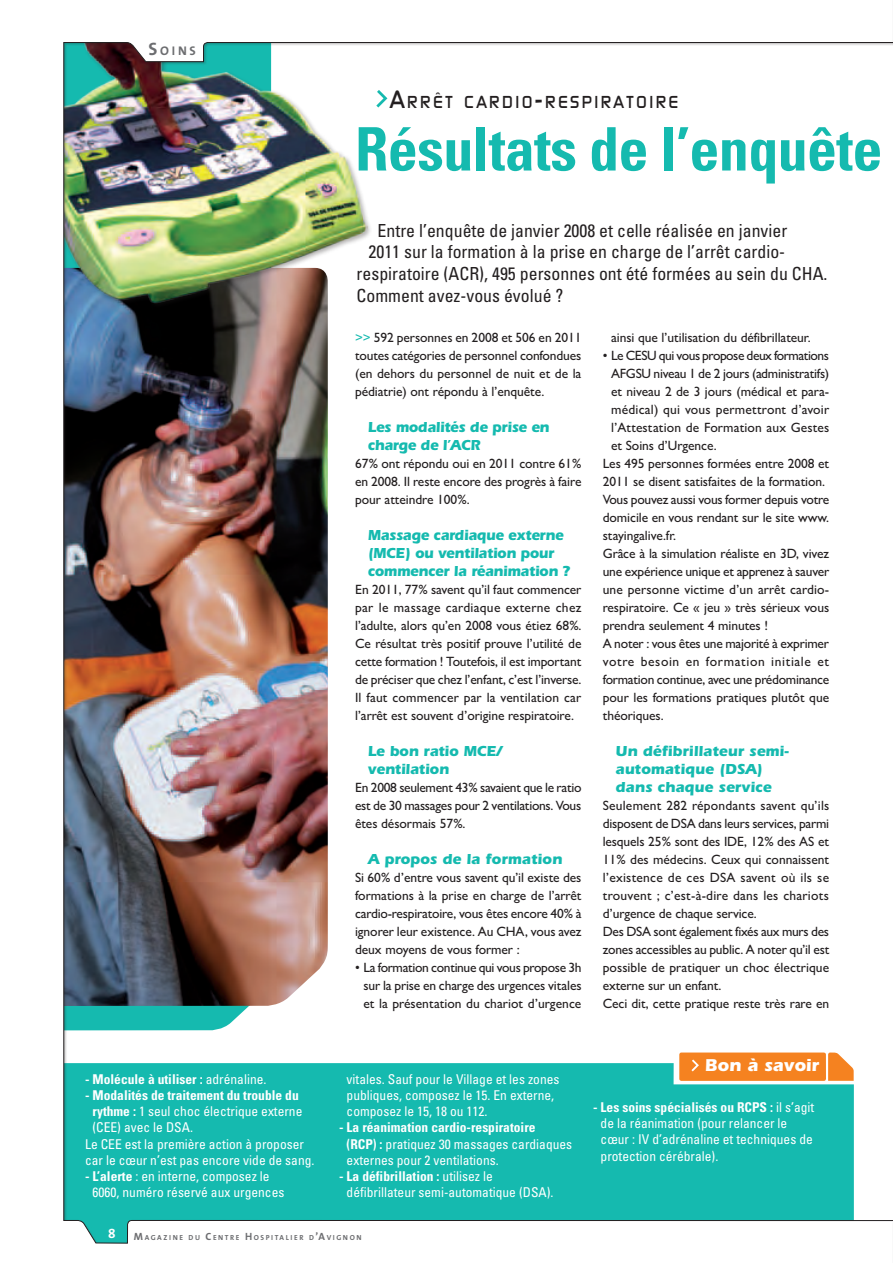
<style>
.page{position:relative;width:893px;height:1263px;background:#fff}
.page>*{position:absolute;margin:0;border:0;box-sizing:border-box;transform-origin:0 0}
.t1{font:700 condensed 60px "Univers LT Std";letter-spacing:-.01em;color:#15baaf}
.t2{font:condensed 18px "Univers LT Std";color:#231f20}
.t3{font:700 17.7px "ITC Eras Std";color:#fff}
.t4{font:500 16.8px "Digital";letter-spacing:.145em;color:#231f20}
.t5{font:700 15px/18px "ITC Eras Std";letter-spacing:-.02em;color:#15baaf;scale:.96 1}
.t6{font:700 15px/18px "ITC Eras Std";color:#15baaf}
.t7{font:700 15px/18px "ITC Eras Std";letter-spacing:-.02em;color:#15baaf}
.t8{font:500 13.5px/18px "Gill Sans MT Pro";letter-spacing:-.005em;color:#231f20;text-align:justify}
.t9{font:condensed 13.5px/16.2px "Univers LT Std";color:#fff}
.t10{font:700 condensed 13.5px "Univers LT Std";color:#fff}
.t11{font:500 13.5px "Gill Sans MT Pro";letter-spacing:-.035em;color:#231f20}
.t12{font:500 13.5px "Gill Sans MT Pro";letter-spacing:.015em;color:#231f20}
.t13{font:500 13.5px "Gill Sans MT Pro";letter-spacing:.045em;color:#231f20}
.t14{font:13.5px "The Mix Bold Caps";color:#fff}
.t15{font:12.6px "The Mix Bold Caps";color:#6c6d70}
.t16{font:7.35px "The Mix Bold Caps";letter-spacing:.215em;color:#6c6d70}
.s1{font-size:18px}
.s2{font-weight:400}
.s3{font-weight:700}
.s4{font-size:24px}
.s5{color:#15baaf}
.s6{font-size:10.5px}
</style>
<div class="page">
<img style="left:63px;top:42px;width:830px;height:1201px">
<svg style="left:691px;top:1059px;width:8px;height:12px"></svg>
<svg style="left:376px;top:90px;width:11px;height:18px"></svg>
<p class="t15" style="left:148px;top:43px;width:49px"><span class="s1">S</span>OINS</p>
<p class="t10" style="left:85px;top:1071px;width:183px">- Molécule à utiliser : <span class="s2">adrénaline.</span></p>
<p class="t10" style="left:85px;top:1087px;width:215px">- Modalités de traitement du trouble du</p>
<p class="t9" style="left:93px;top:1103px;width:211px"><span class="s3">rythme :</span> 1 seul choc électrique externe</p>
<p class="t9" style="left:93px;top:1119px;width:102px">(CEE) avec le DSA.</p>
<p class="t9" style="left:85px;top:1135px;width:220px">Le CEE est la première action à proposer</p>
<p class="t9" style="left:85px;top:1152px;width:231px">car le cœur n’est pas encore vide de sang.</p>
<p class="t9" style="left:93px;top:1168px;width:193px;text-indent:-7px"><span class="s3">- L’alerte</span> : en interne, composez le<br>6060, numéro réservé aux urgences</p>
<p class="t4" style="left:390px;top:92px;width:290px"><span class="s4">A</span>RRÊT CARDIO<span class="s4">-</span>RESPIRATOIRE</p>
<h1 class="t1" style="left:355px;top:112px;width:529px">Résultats de l’enquête</h1>
<h2 class="t2" style="left:378px;top:219px;width:411px">Entre l’enquête de janvier 2008 et celle réalisée en janvier</h2>
<h2 class="t2" style="left:369px;top:241px;width:418px">2011 sur la formation à la prise en charge de l’arrêt cardio-</h2>
<h2 class="t2" style="left:357px;top:262px;width:472px">respiratoire (ACR), 495 personnes ont été formées au sein du CHA.</h2>
<h2 class="t2" style="left:357px;top:284px;width:208px">Comment avez-vous évolué ?</h2>
<p class="t8" style="left:355px;top:328px;width:228px"><span class="s5">&gt;&gt;</span> 592 personnes en 2008 et 506 en 2011 toutes catégories de personnel confondues (en dehors du personnel de nuit et de la pédiatrie) ont répondu à l’enquête.</p>
<p class="t5" style="left:368px;top:418px;width:191px">Les modalités de prise en charge de l’ACR</p>
<p class="t8" style="left:355px;top:454px;width:228px">67% ont répondu oui en 2011 contre 61% en 2008. Il reste encore des progrès à faire pour atteindre 100%.</p>
<p class="t5" style="left:368px;top:526px;width:212px">Massage cardiaque externe (MCE) ou ventilation pour commencer la réanimation ?</p>
<p class="t8" style="left:355px;top:580px;width:228px">En 2011, 77% savent qu’il faut commencer par le massage cardiaque externe chez l’adulte, alors qu’en 2008 vous étiez 68%.<br>Ce résultat très positif prouve l’utilité de cette formation ! Toutefois, il est important de préciser que chez l’enfant, c’est l’inverse.<br>Il faut commencer par la ventilation car l’arrêt est souvent d’origine respiratoire.</p>
<p class="t7" style="left:368px;top:742px;width:136px">Le bon ratio MCE/ ventilation</p>
<p class="t8" style="left:355px;top:778px;width:228px">En 2008 seulement 43% savaient que le ratio est de 30 massages pour 2 ventilations. Vous êtes désormais 57%.</p>
<p class="t6" style="left:368px;top:850px;width:196px">A propos de la formation</p>
<p class="t8" style="left:355px;top:868px;width:228px">Si 60% d’entre vous savent qu’il existe des formations à la prise en charge de l’arrêt cardio-respiratoire, vous êtes encore 40% à ignorer leur existence. Au CHA, vous avez deux moyens de vous former :</p>
<p class="t8" style="left:363px;top:958px;width:220px;text-indent:-8px">• La formation continue qui vous propose 3h sur la prise en charge des urgences vitales et la présentation du chariot d’urgence</p>
<p class="t8" style="left:611px;top:328px;width:201px">ainsi que l’utilisation du défibrillateur.</p>
<p class="t11" style="left:603px;top:347px;width:228px">• Le CESU qui vous propose deux formations</p>
<p class="t8" style="left:611px;top:364px;width:220px">AFGSU niveau 1 de 2 jours (administratifs)</p>
<p class="t8" style="left:611px;top:382px;width:219px">et niveau 2 de 3 jours (médical et para-</p>
<p class="t12" style="left:611px;top:401px;width:220px">médical) qui vous permettront d’avoir</p>
<p class="t8" style="left:611px;top:418px;width:220px">l’Attestation de Formation aux Gestes</p>
<p class="t8" style="left:611px;top:436px;width:107px">et Soins d’Urgence.</p>
<p class="t8" style="left:603px;top:454px;width:228px">Les 495 personnes formées entre 2008 et</p>
<p class="t8" style="left:603px;top:472px;width:224px">2011 se disent satisfaites de la formation.</p>
<p class="t8" style="left:603px;top:490px;width:228px">Vous pouvez aussi vous former depuis votre</p>
<p class="t8" style="left:603px;top:508px;width:228px">domicile en vous rendant sur le site www.</p>
<p class="t8" style="left:603px;top:526px;width:75px">stayingalive.fr.</p>
<p class="t8" style="left:603px;top:544px;width:228px">Grâce à la simulation réaliste en 3D, vivez</p>
<p class="t8" style="left:603px;top:562px;width:228px">une expérience unique et apprenez à sauver</p>
<p class="t8" style="left:603px;top:580px;width:228px">une personne victime d’un arrêt cardio-</p>
<p class="t8" style="left:603px;top:598px;width:228px">respiratoire. Ce « jeu » très sérieux vous</p>
<p class="t8" style="left:603px;top:616px;width:167px">prendra seulement 4 minutes !</p>
<p class="t8" style="left:603px;top:634px;width:228px">A noter : vous êtes une majorité à exprimer</p>
<p class="t13" style="left:603px;top:653px;width:228px">votre besoin en formation initiale et</p>
<p class="t8" style="left:603px;top:670px;width:228px">formation continue, avec une prédominance</p>
<p class="t8" style="left:603px;top:688px;width:228px">pour les formations pratiques plutôt que</p>
<p class="t8" style="left:603px;top:706px;width:62px">théoriques.</p>
<p class="t6" style="left:615px;top:742px;width:175px">Un défibrillateur semi&shy;automatique (DSA) dans chaque service</p>
<p class="t8" style="left:603px;top:796px;width:228px;text-align:left">Seulement 282 répondants savent qu’ils disposent de DSA dans leurs services, parmi lesquels 25% sont des IDE, 12% des AS et 11% des médecins. Ceux qui connaissent l’existence de ces DSA savent où ils se trouvent ; c’est-à-dire dans les chariots d’urgence de chaque service.<br>Des DSA sont également fixés aux murs des zones accessibles au public. A noter qu’il est possible de pratiquer un choc électrique externe sur un enfant.<br>Ceci dit, cette pratique reste très rare en</p>
<p class="t9" style="left:347px;top:1071px;width:214px">vitales. Sauf pour le Village et les zones publiques, composez le 15. En externe, composez le 15, 18 ou 112.</p>
<p class="t9" style="left:347px;top:1119px;width:227px;text-indent:-7px"><span class="s3">- La réanimation cardio-respiratoire<br>(RCP) :</span> pratiquez 30 massages cardiaques externes pour 2 ventilations.</p>
<p class="t9" style="left:347px;top:1168px;width:208px;text-indent:-7px"><span class="s3">- La défibrillation :</span> utilisez le défibrillateur semi-automatique (DSA).</p>
<h3 class="t3" style="left:705px;top:1055px;width:116px">Bon à savoir</h3>
<p class="t9" style="left:601px;top:1099px;width:215px;text-indent:-7px"><span class="s3">- Les soins spécialisés ou RCPS :</span> il s’agit de la réanimation (pour relancer le cœur : IV d’adrénaline et techniques de protection cérébrale).</p>
<p class="t14" style="left:108px;top:1225px;width:9px">8</p>
<p class="t16" style="left:134px;top:1233px;width:229px"><span class="s6">M</span>AGAZINE DU <span class="s6">C</span>E NTRE <span class="s6">H</span>OSPITALIE R D<span class="s6">’A</span>VIGNON</p>
</div>
